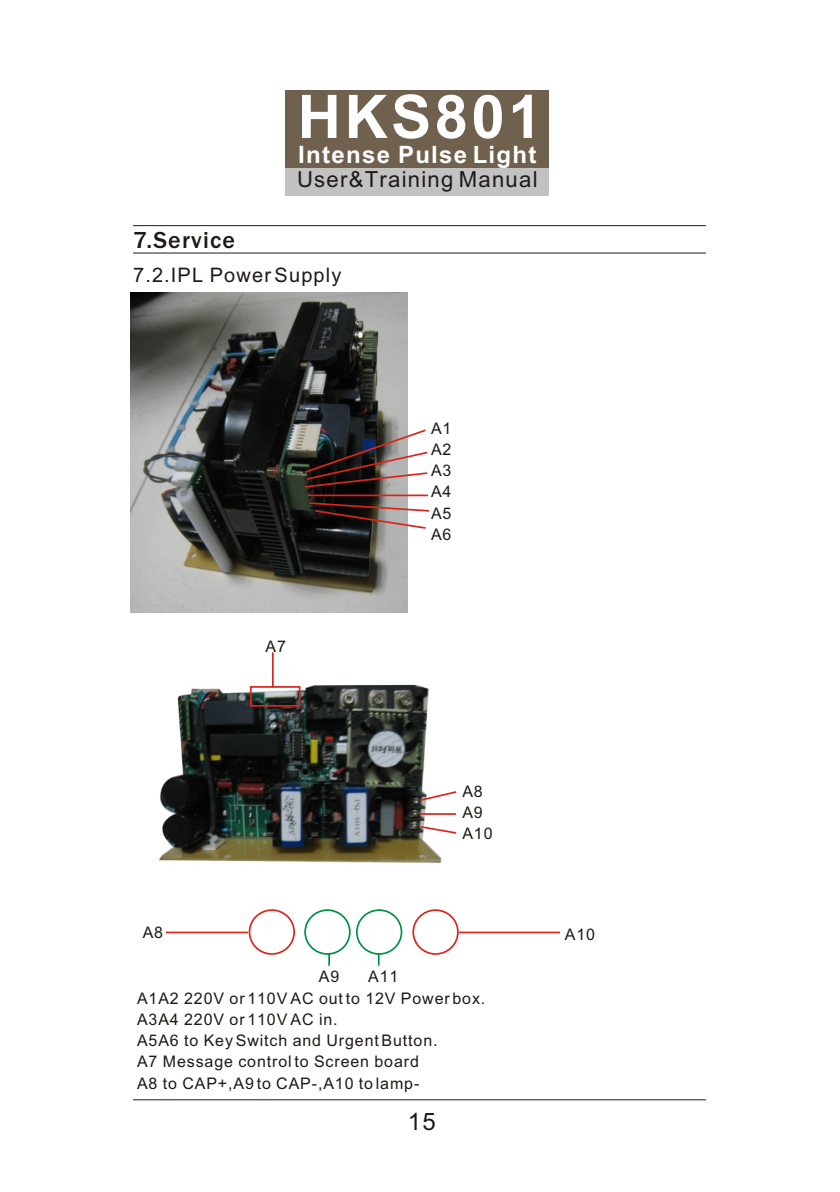
<style>
.page{position:relative;width:840px;height:1192px;background:#fff}
.page>*{position:absolute;margin:0;border:0;box-sizing:border-box;transform-origin:0 0}
.t1{font:700 60.2px "Arial";letter-spacing:.055em;color:#fff}
.t2{font:700 24px "Arial";letter-spacing:.055em;color:#fff}
.t3{font:500 24px "Franklin Gothic";letter-spacing:.05em;color:#1f1a17}
.t4{font:24px "Arial";color:#1f1a17}
.t5{font:22.2px "Arial";letter-spacing:.055em;color:#1f1a17}
.t6{font:20px "Arial";letter-spacing:.055em;color:#1f1a17}
.t7{font:16px/21.2px "Arial";letter-spacing:.055em;color:#1f1a17}
</style>
<div class="page">
<hr style="left:133px;top:225px;width:573px;height:1px;background:#1f1a17">
<hr style="left:133px;top:253px;width:573px;height:1px;background:#1f1a17">
<hr style="left:133px;top:1099px;width:573px;height:1px;background:#1f1a17">
<div style="left:249px;top:909px;width:46px;height:46px;border:2px solid #d9261c;border-radius:50%"></div>
<div style="left:304px;top:909px;width:47px;height:46px;border:2px solid #009140;border-radius:50%"></div>
<div style="left:356px;top:909px;width:46px;height:46px;border:2px solid #009140;border-radius:50%"></div>
<div style="left:412px;top:909px;width:47px;height:46px;border:2px solid #d9261c;border-radius:50%"></div>
<hr style="left:166px;top:932px;width:82px;height:1px;background:#d9261c">
<hr style="left:459px;top:932px;width:101px;height:1px;background:#d9261c">
<svg style="left:328px;top:953px;width:2px;height:13px"></svg>
<svg style="left:378px;top:953px;width:2px;height:13px"></svg>
<div style="left:286px;top:90px;width:263px;height:78px;background:#70614f"></div>
<div style="left:286px;top:168px;width:263px;height:27px;background:#c2c2c2"></div>
<img style="left:131px;top:293px;width:277px;height:319px">
<img style="left:158px;top:684px;width:299px;height:180px">
<img style="left:303px;top:428px;width:125px;height:61px">
<hr style="left:308px;top:495px;width:120px;height:1px;background:#d9261c">
<svg style="left:307px;top:501px;width:122px;height:29px;background:#6d5956"></svg>
<div style="left:250px;top:686px;width:50px;height:21px;border:2px solid #d9261c"></div>
<hr style="left:272px;top:652px;width:2px;height:36px;background:#d9261c">
<svg style="left:419px;top:790px;width:38px;height:12px"></svg>
<hr style="left:421px;top:813px;width:35px;height:2px;background:#d9261c">
<svg style="left:419px;top:825px;width:38px;height:10px"></svg>
<h2 class="t3" style="left:133px;top:232px;width:104px">7.Service</h2>
<h1 class="t1" style="left:298px;top:94px;width:245px">HKS801</h1>
<h3 class="t5" style="left:297px;top:171px;width:242px">User&amp;Training Manual</h3>
<h2 class="t2" style="left:298px;top:145px;width:240px">Intense Pulse Light</h2>
<p class="t6" style="left:133px;top:267px;width:210px">7.2.IPL Power Supply</p>
<p class="t7" style="left:143px;top:924px;width:22px">A8</p>
<p class="t7" style="left:266px;top:637px;width:22px">A7</p>
<p class="t7" style="left:431px;top:419px;width:22px;text-align:justify">A1<br>A2<br>A3<br>A4<br>A5<br>A6</p>
<p class="t7" style="left:319px;top:967px;width:22px">A9</p>
<p class="t7" style="left:368px;top:967px;width:32px">A11</p>
<p class="t7" style="left:462px;top:782px;width:32px">A8<br>A9<br>A10</p>
<p class="t7" style="left:137px;top:989px;width:350px">A1A2 220V or 110V AC out to 12V Power box.<br>A3A4 220V or 110V AC in.<br>A5A6 to Key Switch and Urgent Button.<br>A7 Message control to Screen board<br>A8 to CAP+,A9 to CAP-,A10 to lamp-</p>
<h2 class="t4" style="left:408px;top:1112px;width:30px">15</h2>
<p class="t7" style="left:565px;top:925px;width:32px">A10</p>
</div>
